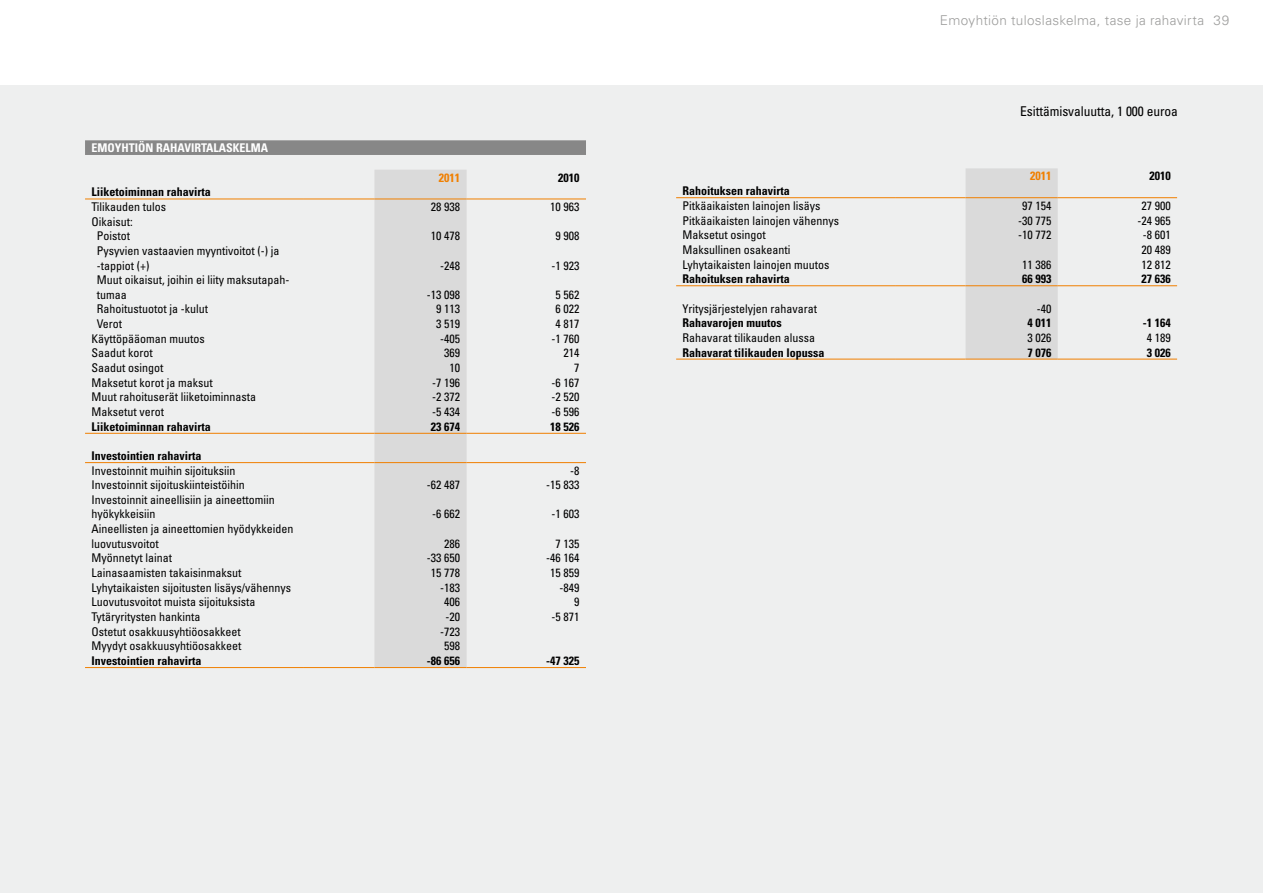
<style>
.page{position:relative;width:1263px;height:893px;background:#fff}
.page>*{position:absolute;margin:0;border:0;box-sizing:border-box;transform-origin:0 0}
.t1{font:300 13.5px "Univers";letter-spacing:.025em;color:#9d9d9c}
.t2{font:condensed 13.5px "Univers";letter-spacing:-.005em;color:#000}
.t3{font:condensed 12px/14.4px "Univers";color:#000}
.t4{font:700 condensed 12px "Univers";color:#000}
.t5{font:700 condensed 12px "Univers";color:#fff}
.t6{font:700 condensed 12px "Univers";color:#f07f00}
</style>
<div class="page">
<div style="left:0;top:85px;width:1263px;height:808px;background:#eeefef"></div>
<div style="left:85px;top:140px;width:501px;height:15px;background:#878787"></div>
<div style="left:374px;top:170px;width:93px;height:497px;background:#dadada"></div>
<hr style="left:85px;top:433px;width:219px;height:1px;background:#f07f00">
<hr style="left:304px;top:433px;width:70px;height:1px;background:#f07f00">
<hr style="left:374px;top:433px;width:93px;height:1px;background:#f07f00">
<hr style="left:467px;top:433px;width:119px;height:1px;background:#f07f00">
<hr style="left:85px;top:667px;width:219px;height:1px;background:#f07f00">
<hr style="left:304px;top:667px;width:70px;height:1px;background:#f07f00">
<hr style="left:374px;top:667px;width:93px;height:1px;background:#f07f00">
<hr style="left:467px;top:667px;width:119px;height:1px;background:#f07f00">
<hr style="left:85px;top:199px;width:219px;height:1px;background:#f07f00">
<hr style="left:304px;top:199px;width:70px;height:1px;background:#f07f00">
<hr style="left:374px;top:199px;width:93px;height:1px;background:#f07f00">
<hr style="left:467px;top:199px;width:119px;height:1px;background:#f07f00">
<hr style="left:85px;top:462px;width:219px;height:1px;background:#f07f00">
<hr style="left:304px;top:462px;width:70px;height:1px;background:#f07f00">
<hr style="left:374px;top:462px;width:93px;height:1px;background:#f07f00">
<hr style="left:467px;top:462px;width:119px;height:1px;background:#f07f00">
<div style="left:965px;top:168px;width:93px;height:191px;background:#dadada"></div>
<hr style="left:676px;top:285px;width:219px;height:1px;background:#f07f00">
<hr style="left:895px;top:285px;width:70px;height:1px;background:#f07f00">
<hr style="left:965px;top:285px;width:93px;height:1px;background:#f07f00">
<hr style="left:1058px;top:285px;width:119px;height:1px;background:#f07f00">
<hr style="left:676px;top:359px;width:219px;height:1px;background:#f07f00">
<hr style="left:895px;top:359px;width:70px;height:1px;background:#f07f00">
<hr style="left:965px;top:359px;width:93px;height:1px;background:#f07f00">
<hr style="left:1058px;top:359px;width:119px;height:1px;background:#f07f00">
<hr style="left:676px;top:197px;width:219px;height:1px;background:#f07f00">
<hr style="left:895px;top:197px;width:70px;height:1px;background:#f07f00">
<hr style="left:965px;top:197px;width:93px;height:1px;background:#f07f00">
<hr style="left:1058px;top:197px;width:119px;height:1px;background:#f07f00">
<p class="t5" style="left:91px;top:141px;width:178px">EMOYHTIÖN RAHAVIRTALASKELMA</p>
<p class="t6" style="left:439px;top:170px;width:23px">2011</p>
<p class="t4" style="left:558px;top:170px;width:23px">2010</p>
<p class="t4" style="left:91px;top:185px;width:121px">Liiketoiminnan rahavirta</p>
<p class="t3" style="left:91px;top:199px;width:76px">Tilikauden tulos</p>
<p class="t3" style="left:431px;top:199px;width:31px">28 938</p>
<p class="t3" style="left:550px;top:199px;width:31px">10 963</p>
<p class="t3" style="left:91px;top:214px;width:43px;text-align:center">Oikaisut:<br>Poistot</p>
<p class="t3" style="left:431px;top:229px;width:31px">10 478</p>
<p class="t3" style="left:556px;top:229px;width:25px">9 908</p>
<p class="t3" style="left:97px;top:243px;width:184px">Pysyvien vastaavien myyntivoitot (-) ja -tappiot (+)</p>
<p class="t3" style="left:97px;top:273px;width:194px">Muut oikaisut, joihin ei liity maksutapah&shy;tumaa</p>
<p class="t3" style="left:440px;top:258px;width:21px">-248</p>
<p class="t3" style="left:552px;top:258px;width:29px">-1 923</p>
<p class="t3" style="left:427px;top:287px;width:35px">-13 098</p>
<p class="t3" style="left:556px;top:287px;width:25px">5 562</p>
<p class="t3" style="left:97px;top:302px;width:113px">Rahoitustuotot ja -kulut</p>
<p class="t3" style="left:436px;top:302px;width:25px">9 113</p>
<p class="t3" style="left:556px;top:302px;width:25px">6 022</p>
<p class="t3" style="left:97px;top:316px;width:27px">Verot</p>
<p class="t3" style="left:436px;top:316px;width:25px">3 519</p>
<p class="t3" style="left:556px;top:316px;width:25px">4 817</p>
<p class="t3" style="left:91px;top:331px;width:115px">Käyttöpääoman muutos</p>
<p class="t3" style="left:440px;top:331px;width:21px">-405</p>
<p class="t3" style="left:552px;top:331px;width:29px">-1 760</p>
<p class="t3" style="left:91px;top:346px;width:63px">Saadut korot</p>
<p class="t3" style="left:444px;top:346px;width:17px">369</p>
<p class="t3" style="left:564px;top:346px;width:17px">214</p>
<p class="t3" style="left:91px;top:360px;width:74px">Saadut osingot</p>
<p class="t3" style="left:450px;top:360px;width:12px">10</p>
<p class="t3" style="left:574px;top:360px;width:7px">7</p>
<p class="t3" style="left:91px;top:375px;width:123px">Maksetut korot ja maksut</p>
<p class="t3" style="left:432px;top:375px;width:29px">-7 196</p>
<p class="t3" style="left:552px;top:375px;width:29px">-6 167</p>
<p class="t3" style="left:91px;top:390px;width:166px">Muut rahoituserät liiketoiminnasta</p>
<p class="t3" style="left:432px;top:390px;width:29px">-2 372</p>
<p class="t3" style="left:552px;top:390px;width:29px">-2 520</p>
<p class="t3" style="left:91px;top:404px;width:74px">Maksetut verot</p>
<p class="t3" style="left:432px;top:404px;width:29px">-5 434</p>
<p class="t3" style="left:552px;top:404px;width:29px">-6 596</p>
<p class="t4" style="left:91px;top:419px;width:121px">Liiketoiminnan rahavirta</p>
<p class="t4" style="left:431px;top:419px;width:31px">23 674</p>
<p class="t4" style="left:550px;top:419px;width:31px">18 526</p>
<p class="t4" style="left:91px;top:448px;width:111px">Investointien rahavirta</p>
<p class="t3" style="left:91px;top:463px;width:145px">Investoinnit muihin sijoituksiin</p>
<p class="t3" style="left:570px;top:463px;width:11px">-8</p>
<p class="t3" style="left:91px;top:478px;width:155px">Investoinnit sijoituskiinteistöihin</p>
<p class="t3" style="left:427px;top:478px;width:35px">-62 487</p>
<p class="t3" style="left:546px;top:478px;width:35px">-15 833</p>
<p class="t3" style="left:91px;top:492px;width:185px">Investoinnit aineellisiin ja aineettomiin hyökykkeisiin</p>
<p class="t3" style="left:432px;top:507px;width:29px">-6 662</p>
<p class="t3" style="left:552px;top:507px;width:29px">-1 603</p>
<p class="t3" style="left:91px;top:521px;width:203px">Aineellisten ja aineettomien hyödykkeiden luovutusvoitot</p>
<p class="t3" style="left:444px;top:536px;width:17px">286</p>
<p class="t3" style="left:556px;top:536px;width:25px">7 135</p>
<p class="t3" style="left:91px;top:551px;width:82px">Myönnetyt lainat</p>
<p class="t3" style="left:427px;top:551px;width:35px">-33 650</p>
<p class="t3" style="left:546px;top:551px;width:35px">-46 164</p>
<p class="t3" style="left:91px;top:565px;width:151px">Lainasaamisten takaisinmaksut</p>
<p class="t3" style="left:431px;top:565px;width:31px">15 778</p>
<p class="t3" style="left:550px;top:565px;width:31px">15 859</p>
<p class="t3" style="left:91px;top:580px;width:201px">Lyhytaikaisten sijoitusten lisäys/vähennys</p>
<p class="t3" style="left:440px;top:580px;width:21px">-183</p>
<p class="t3" style="left:560px;top:580px;width:21px">-849</p>
<p class="t3" style="left:91px;top:595px;width:165px">Luovutusvoitot muista sijoituksista</p>
<p class="t3" style="left:444px;top:595px;width:17px">406</p>
<p class="t3" style="left:574px;top:595px;width:7px">9</p>
<p class="t3" style="left:91px;top:609px;width:111px">Tytäryritysten hankinta</p>
<p class="t3" style="left:446px;top:609px;width:16px">-20</p>
<p class="t3" style="left:552px;top:609px;width:29px">-5 871</p>
<p class="t3" style="left:91px;top:624px;width:151px">Ostetut osakkuusyhtiöosakkeet</p>
<p class="t3" style="left:440px;top:624px;width:21px">-723</p>
<p class="t3" style="left:91px;top:639px;width:151px">Myydyt osakkuusyhtiöosakkeet</p>
<p class="t3" style="left:444px;top:639px;width:17px">598</p>
<p class="t4" style="left:91px;top:653px;width:111px">Investointien rahavirta</p>
<p class="t4" style="left:427px;top:653px;width:35px">-86 656</p>
<p class="t4" style="left:546px;top:653px;width:35px">-47 325</p>
<p class="t1" style="left:940px;top:12px;width:291px">Emoyhtiön tuloslaskelma, tase ja rahavirta 39</p>
<p class="t2" style="left:1020px;top:102px;width:159px">Esittämisvaluutta, 1 000 euroa</p>
<p class="t6" style="left:1030px;top:169px;width:23px">2011</p>
<p class="t4" style="left:1149px;top:169px;width:23px">2010</p>
<p class="t4" style="left:682px;top:184px;width:109px">Rahoituksen rahavirta</p>
<p class="t3" style="left:682px;top:198px;width:139px">Pitkäaikaisten lainojen lisäys</p>
<p class="t3" style="left:1022px;top:198px;width:31px">97 154</p>
<p class="t3" style="left:1141px;top:198px;width:31px">27 900</p>
<p class="t3" style="left:682px;top:213px;width:158px">Pitkäaikaisten lainojen vähennys</p>
<p class="t3" style="left:1018px;top:213px;width:35px">-30 775</p>
<p class="t3" style="left:1137px;top:213px;width:35px">-24 965</p>
<p class="t3" style="left:682px;top:228px;width:85px">Maksetut osingot</p>
<p class="t3" style="left:1018px;top:228px;width:35px">-10 772</p>
<p class="t3" style="left:1143px;top:228px;width:29px">-8 601</p>
<p class="t3" style="left:682px;top:242px;width:109px">Maksullinen osakeanti</p>
<p class="t3" style="left:1141px;top:242px;width:31px">20 489</p>
<p class="t3" style="left:682px;top:257px;width:149px">Lyhytaikaisten lainojen muutos</p>
<p class="t3" style="left:1022px;top:257px;width:31px">11 386</p>
<p class="t3" style="left:1141px;top:257px;width:31px">12 812</p>
<p class="t4" style="left:682px;top:272px;width:109px">Rahoituksen rahavirta</p>
<p class="t4" style="left:1022px;top:272px;width:31px">66 993</p>
<p class="t4" style="left:1141px;top:272px;width:31px">27 636</p>
<p class="t3" style="left:682px;top:301px;width:136px">Yritysjärjestelyjen rahavarat</p>
<p class="t3" style="left:1037px;top:301px;width:16px">-40</p>
<p class="t4" style="left:682px;top:316px;width:101px">Rahavarojen muutos</p>
<p class="t4" style="left:1027px;top:316px;width:25px">4 011</p>
<p class="t4" style="left:1143px;top:316px;width:29px">-1 164</p>
<p class="t3" style="left:682px;top:330px;width:134px">Rahavarat tilikauden alussa</p>
<p class="t3" style="left:1027px;top:330px;width:25px">3 026</p>
<p class="t3" style="left:1147px;top:330px;width:25px">4 189</p>
<p class="t4" style="left:682px;top:345px;width:143px">Rahavarat tilikauden lopussa</p>
<p class="t4" style="left:1027px;top:345px;width:25px">7 076</p>
<p class="t4" style="left:1147px;top:345px;width:25px">3 026</p>
</div>
